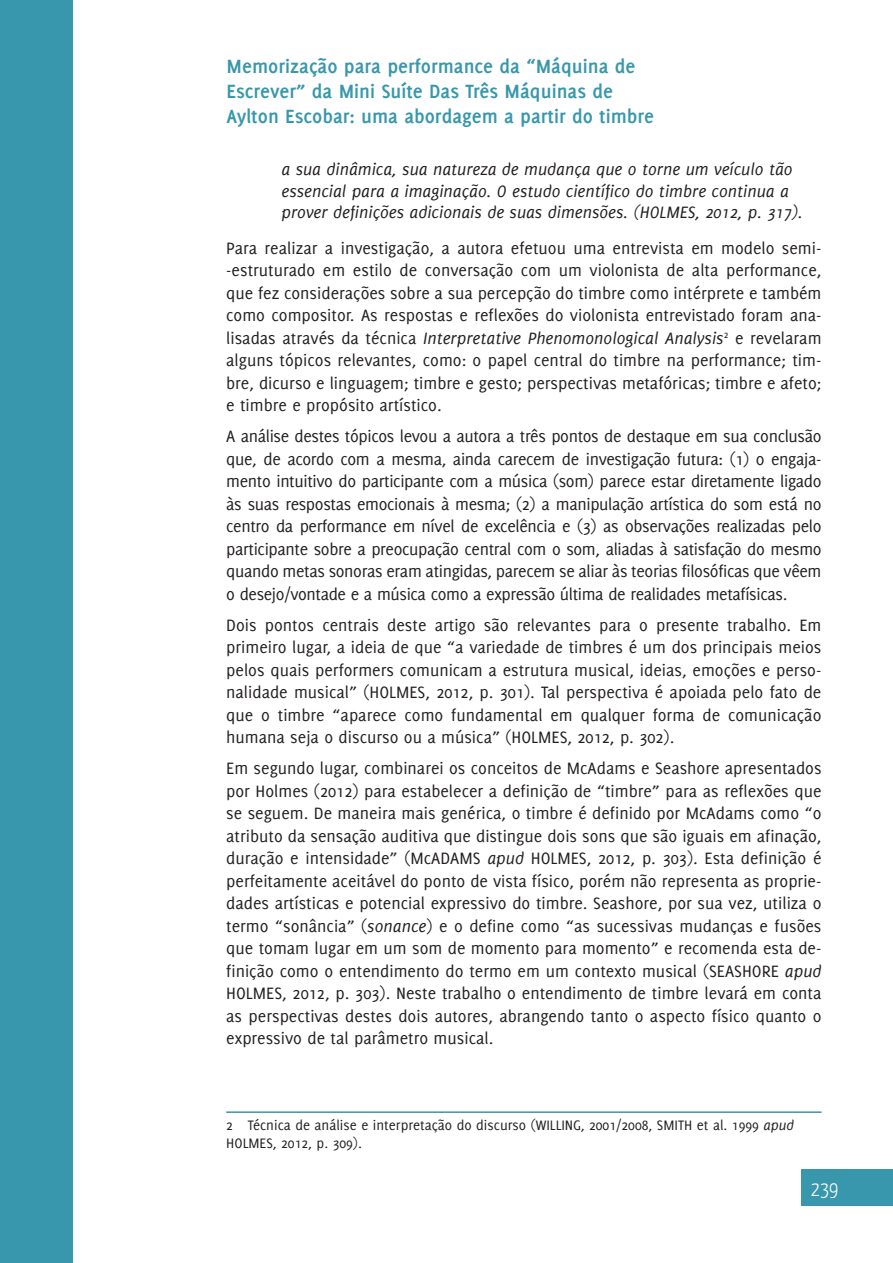
<style>
.page{position:relative;width:893px;height:1263px;background:#fff}
.page>*{position:absolute;margin:0;border:0;box-sizing:border-box;transform-origin:0 0}
.t1{font:700 21px/25.2px "Delicious";color:#3897ac}
.t2{font:300 21px "Yanone Kaffeesatz";color:#fff}
.t3{font:18px/22.5px "Delicious";color:#231f20;text-align:justify}
.t4{font:italic 18px/21.6px "Delicious";color:#231f20}
.t5{font:15px/18px "Delicious";color:#231f20}
.s1{font-style:italic}
</style>
<div class="page">
<div style="left:0;top:0;width:72px;height:1263px;background:#3897ac"></div>
<div style="left:802px;top:1170px;width:91px;height:36px;background:#3897ac"></div>
<hr style="left:226px;top:1111px;width:595px;height:2px;background:#3897ac">
<p class="t1" style="left:227px;top:53px;width:429px">Memorização para performance da “Máquina de<br>Escrever” da Mini Suíte Das Três Máquinas de<br>Aylton Escobar: uma abordagem a partir do timbre</p>
<p class="t4" style="left:281px;top:158px;width:523px">a sua dinâmica, sua natureza de mudança que o torne um veículo tão essencial para a imaginação. O estudo científico do timbre continua a prover definições adicionais de suas dimensões. (HOLMES, 2012, p. 317).</p>
<p class="t3" style="left:226px;top:236px;width:597px">Para realizar a investigação, a autora efetuou uma entrevista em modelo semi--estruturado em estilo de conversação com um violonista de alta performance, que fez considerações sobre a sua percepção do timbre como intérprete e também como compositor. As respostas e reflexões do violonista entrevistado foram ana&shy;lisadas através da técnica <span class="s1">Interpretative Phenomonological Analysis</span><sup>2</sup> e revelaram alguns tópicos relevantes, como: o papel central do timbre na performance; tim&shy;bre, dicurso e linguagem; timbre e gesto; perspectivas metafóricas; timbre e afeto; e timbre e propósito artístico.</p>
<p class="t3" style="left:226px;top:425px;width:597px">A análise destes tópicos levou a autora a três pontos de destaque em sua conclusão que, de acordo com a mesma, ainda carecem de investigação futura: (1) o engaja&shy;mento intuitivo do participante com a música (som) parece estar diretamente ligado às suas respostas emocionais à mesma; (2) a manipulação artística do som está no centro da performance em nível de excelência e (3) as observações realizadas pelo participante sobre a preocupação central com o som, aliadas à satisfação do mesmo quando metas sonoras eram atingidas, parecem se aliar às teorias filosóficas que vêem o desejo/vontade e a música como a expressão última de realidades metafísicas.</p>
<p class="t3" style="left:226px;top:613px;width:597px">Dois pontos centrais deste artigo são relevantes para o presente trabalho. Em primeiro lugar, a ideia de que “a variedade de timbres é um dos principais meios pelos quais performers comunicam a estrutura musical, ideias, emoções e perso&shy;nalidade musical” (HOLMES, 2012, p. 301). Tal perspectiva é apoiada pelo fato de que o timbre “aparece como fundamental em qualquer forma de comunicação humana seja o discurso ou a música” (HOLMES, 2012, p. 302).</p>
<p class="t3" style="left:226px;top:757px;width:597px">Em segundo lugar, combinarei os conceitos de McAdams e Seashore apresentados por Holmes (2012) para estabelecer a definição de “timbre” para as reflexões que se seguem. De maneira mais genérica, o timbre é definido por McAdams como “o atributo da sensação auditiva que distingue dois sons que são iguais em afinação, duração e intensidade” (McADAMS <span class="s1">apud</span> HOLMES, 2012, p. 303). Esta definição é perfeitamente aceitável do ponto de vista físico, porém não representa as proprie&shy;dades artísticas e potencial expressivo do timbre. Seashore, por sua vez, utiliza o termo “sonância” (<span class="s1">sonance</span>) e o define como “as sucessivas mudanças e fusões que tomam lugar em um som de momento para momento” e recomenda esta de&shy;finição como o entendimento do termo em um contexto musical (SEASHORE <span class="s1">apud </span>HOLMES, 2012, p. 303). Neste trabalho o entendimento de timbre levará em conta as perspectivas destes dois autores, abrangendo tanto o aspecto físico quanto o expressivo de tal parâmetro musical.</p>
<p class="t5" style="left:226px;top:1116px;width:569px">2 Técnica de análise e interpretação do discurso (WILLING, 2001/2008, SMITH et al. 1999 <span class="s1">apud<br></span>HOLMES, 2012, p. 309).</p>
<p class="t2" style="left:811px;top:1176px;width:29px">239</p>
</div>
